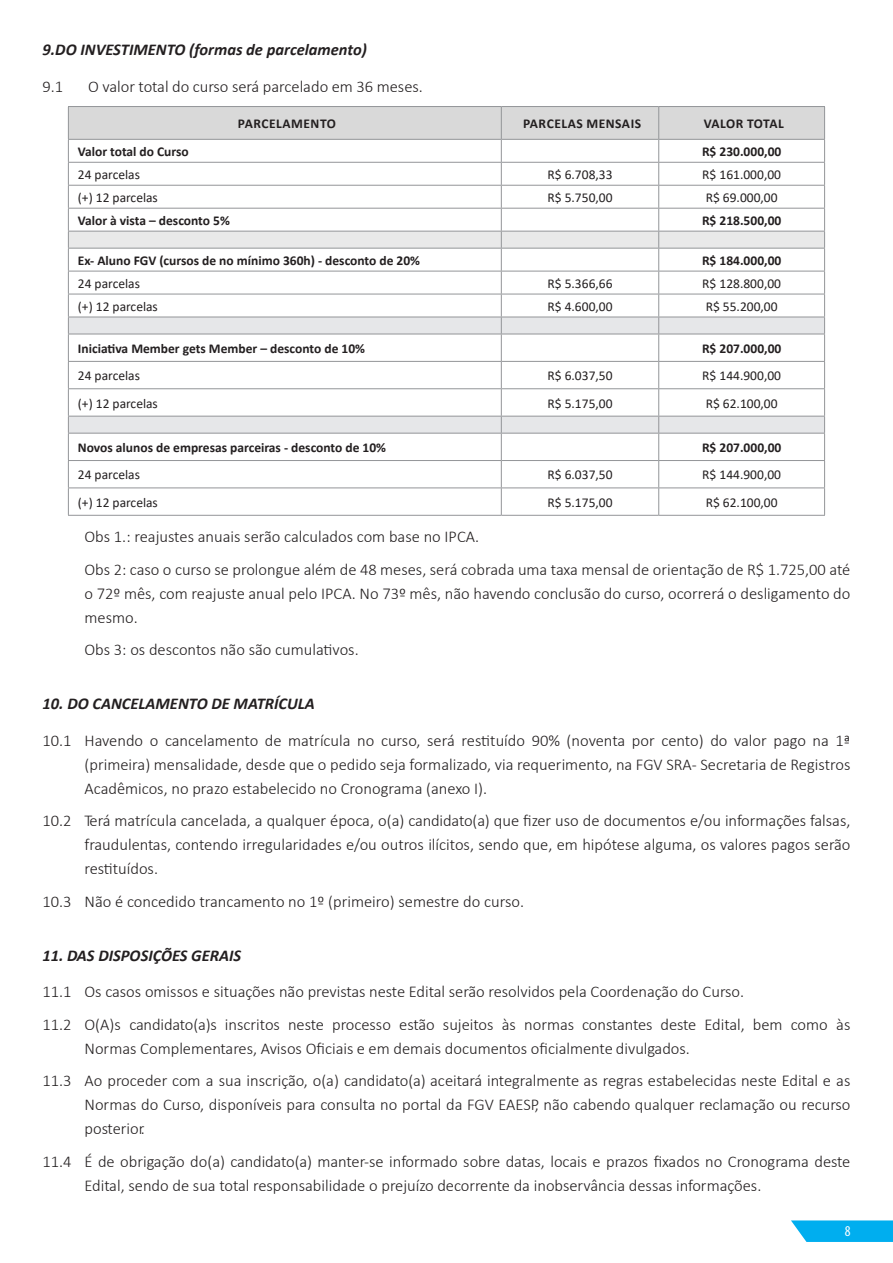
<style>
.page{position:relative;width:893px;height:1263px;background:#fff}
.page>*{position:absolute;margin:0;border:0;box-sizing:border-box;transform-origin:0 0}
.t1{font:300 16.5px/24px "Calibri";color:#231f20}
.t2{font:italic 700 16.5px "Calibri";color:#231f20}
.t3{font:condensed 15px "Myriad Pro";color:#fff}
.t4{font:13.5px "Calibri";color:#231f20}
.t5{font:700 13.5px "Calibri";color:#231f20}
.t6{font:700 13.5px "Calibri";letter-spacing:.04em;color:#231f20}
.t7{font:700 13.5px "Calibri";letter-spacing:.02em;color:#231f20}
</style>
<div class="page">
<svg style="left:791px;top:1220px;width:102px;height:22px;background:#18b5f0"></svg>
<hr style="left:68px;top:106px;width:433px;height:1px;background:#939598">
<hr style="left:659px;top:106px;width:166px;height:1px;background:#939598">
<hr style="left:68px;top:515px;width:433px;height:1px;background:#939598">
<hr style="left:659px;top:515px;width:166px;height:1px;background:#939598">
<hr style="left:501px;top:106px;width:158px;height:1px;background:#939598">
<hr style="left:501px;top:515px;width:158px;height:1px;background:#939598">
<svg style="left:68px;top:107px;width:757px;height:408px"></svg>
<hr style="left:68px;top:271px;width:433px;height:1px;background:#939598">
<hr style="left:501px;top:271px;width:158px;height:1px;background:#939598">
<hr style="left:659px;top:271px;width:166px;height:1px;background:#939598">
<p class="t2" style="left:43px;top:38px;width:326px">9.DO INVESTIMENTO (formas de parcelamento)</p>
<p class="t1" style="left:43px;top:74px;width:22px">9.1</p>
<p class="t1" style="left:88px;top:74px;width:336px">O valor total do curso será parcelado em 36 meses.</p>
<p class="t6" style="left:238px;top:114px;width:100px">PARCELAMENTO</p>
<p class="t6" style="left:523px;top:114px;width:120px">PARCELAS MENSAIS</p>
<p class="t7" style="left:704px;top:114px;width:82px">VALOR TOTAL</p>
<p class="t5" style="left:78px;top:142px;width:112px">Valor total do Curso</p>
<p class="t5" style="left:702px;top:142px;width:81px">R$ 230.000,00</p>
<p class="t4" style="left:78px;top:165px;width:64px">24 parcelas</p>
<p class="t4" style="left:547px;top:165px;width:67px">R$ 6.708,33</p>
<p class="t4" style="left:702px;top:165px;width:80px">R$ 161.000,00</p>
<p class="t4" style="left:78px;top:188px;width:82px">(+) 12 parcelas</p>
<p class="t4" style="left:547px;top:188px;width:67px">R$ 5.750,00</p>
<p class="t4" style="left:706px;top:188px;width:73px">R$ 69.000,00</p>
<p class="t5" style="left:78px;top:211px;width:153px">Valor à vista – desconto 5%</p>
<p class="t5" style="left:702px;top:211px;width:81px">R$ 218.500,00</p>
<p class="t5" style="left:78px;top:251px;width:344px">Ex- Aluno FGV (cursos de no mínimo 360h) - desconto de 20%</p>
<p class="t5" style="left:702px;top:251px;width:81px">R$ 184.000,00</p>
<p class="t4" style="left:78px;top:274px;width:64px">24 parcelas</p>
<p class="t4" style="left:547px;top:274px;width:67px">R$ 5.366,66</p>
<p class="t4" style="left:702px;top:274px;width:80px">R$ 128.800,00</p>
<p class="t4" style="left:78px;top:297px;width:82px">(+) 12 parcelas</p>
<p class="t4" style="left:547px;top:297px;width:67px">R$ 4.600,00</p>
<p class="t4" style="left:706px;top:297px;width:73px">R$ 55.200,00</p>
<p class="t5" style="left:78px;top:339px;width:289px">Iniciativa Member gets Member – desconto de 10%</p>
<p class="t5" style="left:702px;top:339px;width:81px">R$ 207.000,00</p>
<p class="t4" style="left:78px;top:366px;width:64px">24 parcelas</p>
<p class="t4" style="left:547px;top:366px;width:67px">R$ 6.037,50</p>
<p class="t4" style="left:702px;top:366px;width:80px">R$ 144.900,00</p>
<p class="t4" style="left:78px;top:394px;width:82px">(+) 12 parcelas</p>
<p class="t4" style="left:547px;top:394px;width:67px">R$ 5.175,00</p>
<p class="t4" style="left:706px;top:394px;width:73px">R$ 62.100,00</p>
<p class="t5" style="left:78px;top:438px;width:310px">Novos alunos de empresas parceiras - desconto de 10%</p>
<p class="t5" style="left:702px;top:438px;width:81px">R$ 207.000,00</p>
<p class="t4" style="left:78px;top:465px;width:64px">24 parcelas</p>
<p class="t4" style="left:547px;top:465px;width:67px">R$ 6.037,50</p>
<p class="t4" style="left:702px;top:465px;width:80px">R$ 144.900,00</p>
<p class="t4" style="left:78px;top:493px;width:82px">(+) 12 parcelas</p>
<p class="t4" style="left:547px;top:493px;width:67px">R$ 5.175,00</p>
<p class="t4" style="left:706px;top:493px;width:73px">R$ 62.100,00</p>
<p class="t1" style="left:85px;top:520px;width:767px;line-height:32.5px">Obs 1.: reajustes anuais serão calculados com base no IPCA.<br>Obs 2: caso o curso se prolongue além de 48 meses, será cobrada uma taxa mensal de orientação de R$ 1.725,00 até</p>
<p class="t1" style="left:85px;top:581px;width:767px">o 72º mês, com reajuste anual pelo IPCA. No 73º mês, não havendo conclusão do curso, ocorrerá o desligamento do mesmo.</p>
<p class="t1" style="left:85px;top:637px;width:276px">Obs 3: os descontos não são cumulativos.</p>
<p class="t2" style="left:43px;top:692px;width:274px">10. DO CANCELAMENTO DE MATRÍCULA</p>
<p class="t1" style="left:85px;top:728px;width:767px;text-align:justify;text-indent:-42px">10.1 Havendo o cancelamento de matrícula no curso, será restituído 90% (noventa por cento) do valor pago na 1ª (primeira) mensalidade, desde que o pedido seja formalizado, via requerimento, na FGV SRA- Secretaria de Registros Acadêmicos, no prazo estabelecido no Cronograma (anexo I).</p>
<p class="t1" style="left:85px;top:809px;width:767px;text-align:justify;text-indent:-42px">10.2 Terá matrícula cancelada, a qualquer época, o(a) candidato(a) que fizer uso de documentos e/ou informações falsas, fraudulentas, contendo irregularidades e/ou outros ilícitos, sendo que, em hipótese alguma, os valores pagos serão restituídos.</p>
<p class="t1" style="left:43px;top:889px;width:483px">10.3 Não é concedido trancamento no 1º (primeiro) semestre do curso.</p>
<p class="t2" style="left:43px;top:943px;width:200px">11. DAS DISPOSIÇÕES GERAIS</p>
<p class="t1" style="left:43px;top:975px;width:809px;line-height:32.5px">11.1 Os casos omissos e situações não previstas neste Edital serão resolvidos pela Coordenação do Curso.<br>11.2 O(A)s candidato(a)s inscritos neste processo estão sujeitos às normas constantes deste Edital, bem como às</p>
<p class="t1" style="left:43px;top:1032px;width:809px;line-height:32.5px;text-indent:42px">Normas Complementares, Avisos Oficiais e em demais documentos oficialmente divulgados.<br>11.3 Ao proceder com a sua inscrição, o(a) candidato(a) aceitará integralmente as regras estabelecidas neste Edital e as</p>
<p class="t1" style="left:85px;top:1093px;width:767px">Normas do Curso, disponíveis para consulta no portal da FGV EAESP, não cabendo qualquer reclamação ou recurso posterior.</p>
<p class="t1" style="left:85px;top:1149px;width:767px;text-indent:-42px">11.4 É de obrigação do(a) candidato(a) manter-se informado sobre datas, locais e prazos fixados no Cronograma deste<br>Edital, sendo de sua total responsabilidade o prejuízo decorrente da inobservância dessas informações.</p>
<p class="t3" style="left:845px;top:1223px;width:7px">8</p>
</div>
